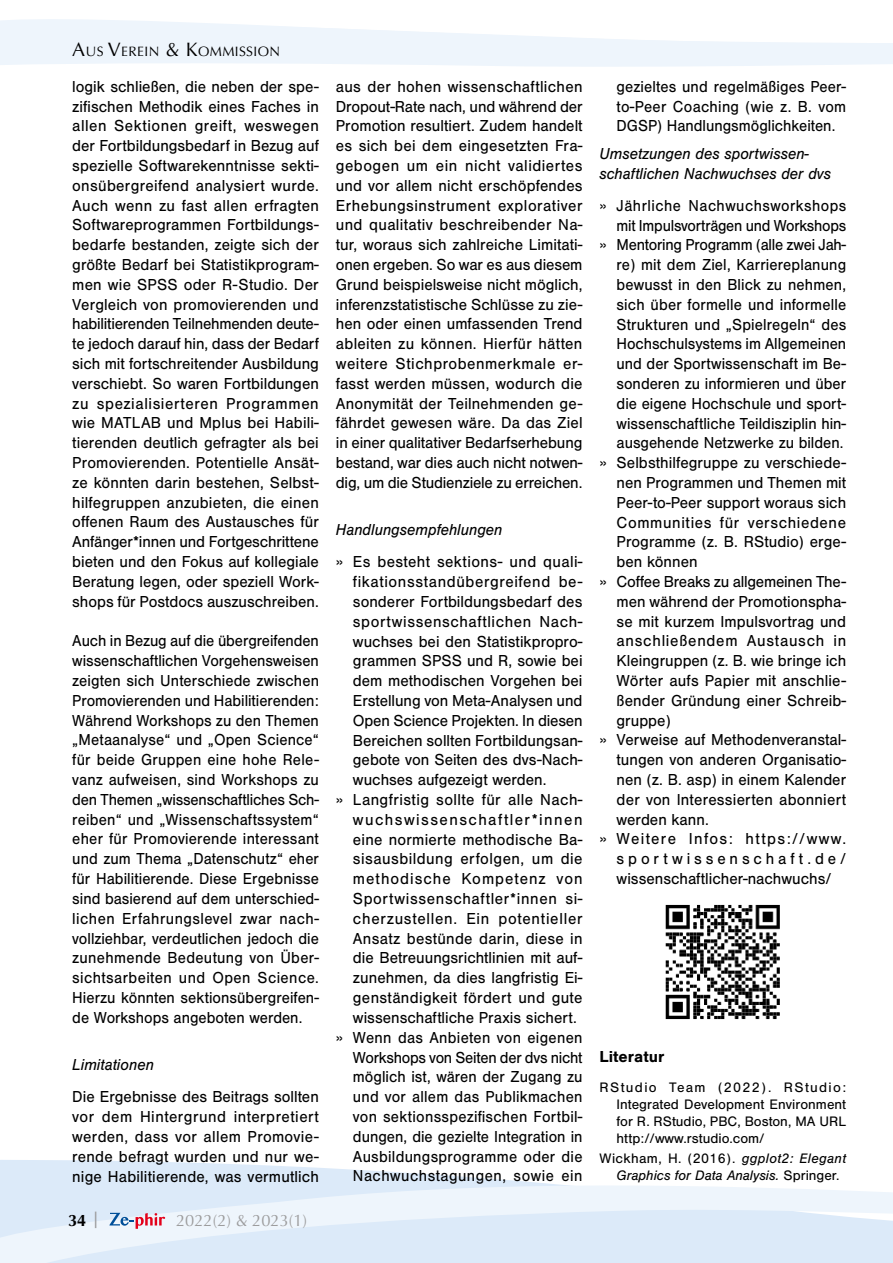
<style>
.page{position:relative;width:893px;height:1263px;background:#fff}
.page>*{position:absolute;margin:0;border:0;box-sizing:border-box;transform-origin:0 0}
.t1{font:16.5px/19.8px "Nimbus San";color:#000;text-align:justify;scale:.96 1}
.t2{font:16.5px/19.8px "Nimbus San";color:#000;text-align:justify;scale:.94 1}
.Zwischenüberschrift{font:italic 16.5px/19.8px "Nimbus San";color:#000;scale:.96 1}
.t3{font:16.5px/19.8px "Nimbus San";color:#000;text-align:right;scale:.93 1}
.t4{font:16.5px "Optima";color:#9c9c9d}
.Zwischenüberschrift-2{font:700 16.5px "Nimbus San";color:#000}
.t5{font:700 16.5px "Optima";color:#000}
.Literatur{font:14.25px/17.1px "Nimbus San";color:#000;text-align:justify}
.Literatur-2{font:italic 14.25px/17.1px "Nimbus San";color:#000}
.Kolumnentitel{font:13.65px "Optima";letter-spacing:.03em;color:#000}
.s1{font-size:19.5px}
.s2{color:#9c9c9d}
.s3{font-family:"Helvetica Neue"}
.s4{font-style:normal}
</style>
<div class="page">
<svg style="left:0;top:19px;width:893px;height:48px;fill:#eef5fc"></svg>
<svg style="left:0;top:1160px;width:516px;height:21px;fill:#dceaf9"></svg>
<svg style="left:0;top:1181px;width:893px;height:82px;background:#e3eefa"></svg>
<img style="left:665px;top:904px;width:115px;height:116px">
<svg style="left:109px;top:1213px;width:56px;height:16px"></svg>
<p class="Kolumnentitel" style="left:72px;top:44px;width:209px"><span class="s1">A</span>US <span class="s1">V</span>EREI N <span class="s1">&amp; K</span>OMMISSION</p>
<p class="t1" style="left:72px;top:77px;width:258px">logik schließen, die neben der spe&shy;zifischen Methodik eines Faches in allen Sektionen greift, weswegen der Fortbildungsbedarf in Bezug auf spezielle Softwarekenntnisse sekti&shy;onsübergreifend analysiert wurde.<br>Auch wenn zu fast allen erfragten Softwareprogrammen Fortbildungs&shy;bedarfe bestanden, zeigte sich der größte Bedarf bei Statistikprogram&shy;men wie SPSS oder R-Studio. Der Vergleich von promovierenden und habilitierenden Teilnehmenden deute&shy;te jedoch darauf hin, dass der Bedarf sich mit fortschreitender Ausbildung verschiebt. So waren Fortbildungen zu spezialisierteren Programmen wie MATLAB und Mplus bei Habili&shy;tierenden deutlich gefragter als bei Promovierenden. Potentielle Ansät&shy;ze könnten darin bestehen, Selbst&shy;hilfegruppen anzubieten, die einen offenen Raum des Austausches für Anfänger*innen und Fortgeschrittene bieten und den Fokus auf kollegiale Beratung legen, oder speziell Work&shy;shops für Postdocs auszuschreiben.</p>
<p class="t2" style="left:72px;top:631px;width:264px">Auch in Bezug auf die übergreifenden wissenschaftlichen Vorgehensweisen zeigten sich Unterschiede zwischen Promovierenden und Habilitierenden:<br>Während Workshops zu den Themen „Metaanalyse“ und „Open Science“ für beide Gruppen eine hohe Rele&shy;vanz aufweisen, sind Workshops zu den Themen „wissenschaftliches Sch&shy;reiben“ und „Wissenschaftssystem“ eher für Promovierende interessant und zum Thema „Datenschutz“ eher für Habilitierende. Diese Ergebnisse sind basierend auf dem unterschied&shy;lichen Erfahrungslevel zwar nach&shy;vollziehbar, verdeutlichen jedoch die zunehmende Bedeutung von Über&shy;sichtsarbeiten und Open Science.<br>Hierzu könnten sektionsübergreifen&shy;de Workshops angeboten werden.</p>
<p class="Zwischenüberschrift" style="left:72px;top:1055px;width:87px">Limitationen</p>
<p class="t1" style="left:72px;top:1087px;width:259px">Die Ergebnisse des Beitrags sollten vor dem Hintergrund interpretiert werden, dass vor allem Promovie&shy;rende befragt wurden und nur we&shy;nige Habilitierende, was vermutlich</p>
<p class="t5" style="left:68px;top:1211px;width:34px">34 <span class="s2">|</span></p>
<p class="t4" style="left:176px;top:1211px;width:133px">2022(2) &amp; 2023(1)</p>
<p class="t1" style="left:336px;top:77px;width:258px">aus der hohen wissenschaftlichen Dropout-Rate nach, und während der Promotion resultiert. Zudem handelt es sich bei dem eingesetzten Fra&shy;gebogen um ein nicht validiertes und vor allem nicht erschöpfendes Erhebungsinstrument explorativer und qualitativ beschreibender Na&shy;tur, woraus sich zahlreiche Limitati&shy;onen ergeben. So war es aus diesem Grund beispielsweise nicht möglich, inferenzstatistische Schlüsse zu zie&shy;hen oder einen umfassenden Trend ableiten zu können. Hierfür hätten weitere Stichprobenmerkmale er&shy;fasst werden müssen, wodurch die Anonymität der Teilnehmenden ge&shy;fährdet gewesen wäre. Da das Ziel in einer qualitativer Bedarfserhebung bestand, war dies auch nicht notwen&shy;dig, um die Studienziele zu erreichen.</p>
<p class="Zwischenüberschrift" style="left:336px;top:520px;width:175px">Handlungsempfehlungen</p>
<p class="t1" style="left:353px;top:552px;width:241px;text-indent:-17px"><span class="s3">»</span> Es besteht sektions- und quali&shy;fikationsstandübergreifend be&shy;sonderer Fortbildungsbedarf des sportwissenschaftlichen Nach&shy;wuchses bei den Statistikpropro&shy;grammen SPSS und R, sowie bei dem methodischen Vorgehen bei Erstellung von Meta-Analysen und Open Science Projekten. In diesen Bereichen sollten Fortbildungsan&shy;gebote von Seiten des dvs-Nach&shy;wuchses aufgezeigt werden.</p>
<p class="t1" style="left:353px;top:790px;width:241px;text-indent:-17px"><span class="s3">»</span> Langfristig sollte für alle Nach&shy;wuchswissenschaftler*innen eine normierte methodische Ba&shy;sisausbildung erfolgen, um die methodische Kompetenz von Sportwissenschaftler*innen si&shy;cherzustellen. Ein potentieller Ansatz bestünde darin, diese in die Betreuungsrichtlinien mit auf&shy;zunehmen, da dies langfristig Ei&shy;genständigkeit fördert und gute wissenschaftliche Praxis sichert.</p>
<p class="t2" style="left:353px;top:1027px;width:246px;text-indent:-17px"><span class="s3">»</span> Wenn das Anbieten von eigenen Workshops von Seiten der dvs nicht möglich ist, wären der Zugang zu und vor allem das Publikmachen von sektionsspezifischen Fortbil&shy;dungen, die gezielte Integration in Ausbildungsprogramme oder die Nachwuchstagungen, sowie ein</p>
<p class="t2" style="left:617px;top:77px;width:246px">gezieltes und regelmäßiges Peer&shy;to-Peer Coaching (wie z. B. vom DGSP) Handlungsmöglichkeiten.</p>
<p class="Zwischenüberschrift" style="left:600px;top:143px;width:243px">Umsetzungen des sportwissen&shy;schaftlichen Nachwuchses der dvs</p>
<p class="t3" style="left:600px;top:196px;width:267px"><span class="s3">»</span> Jährliche Nachwuchsworkshops mit Impulsvorträgen und Workshops</p>
<p class="t2" style="left:617px;top:235px;width:246px;text-indent:-17px"><span class="s3">»</span> Mentoring Programm (alle zwei Jah&shy;re) mit dem Ziel, Karriereplanung bewusst in den Blick zu nehmen, sich über formelle und informelle Strukturen und „Spielregeln“ des Hochschulsystems im Allgemeinen und der Sportwissenschaft im Be&shy;sonderen zu informieren und über die eigene Hochschule und sport&shy;wissenschaftliche Teildisziplin hin&shy;ausgehende Netzwerke zu bilden.</p>
<p class="t1" style="left:617px;top:453px;width:241px;text-indent:-17px"><span class="s3">»</span> Selbsthilfegruppe zu verschiede&shy;nen Programmen und Themen mit Peer-to-Peer support woraus sich Communities für verschiedene Programme (z. B. RStudio) erge&shy;ben können</p>
<p class="t1" style="left:617px;top:572px;width:241px;text-indent:-17px"><span class="s3">»</span> Coffee Breaks zu allgemeinen The&shy;men während der Promotionspha&shy;se mit kurzem Impulsvortrag und anschließendem Austausch in Kleingruppen (z. B. wie bringe ich Wörter aufs Papier mit anschlie&shy;ßender Gründung einer Schreib&shy;gruppe)</p>
<p class="t1" style="left:617px;top:730px;width:241px;text-indent:-17px"><span class="s3">»</span> Verweise auf Methodenveranstal&shy;tungen von anderen Organisatio&shy;nen (z. B. asp) in einem Kalender der von Interessierten abonniert werden kann.</p>
<p class="t1" style="left:617px;top:829px;width:241px;text-indent:-17px"><span class="s3">»</span> Weitere Infos: https://www. sportwissenschaft.de/ wissenschaftlicher-nachwuchs/</p>
<p class="Zwischenüberschrift-2" style="left:600px;top:1047px;width:66px">Literatur</p>
<p class="Literatur" style="left:617px;top:1079px;width:231px;text-indent:-17px">RStudio Team (2022). RStudio:<br>Integrated Development Environment for R. RStudio, PBC, Boston, MA URL http://www.rstudio.com/</p>
<p class="Literatur-2" style="left:617px;top:1149px;width:231px;text-indent:-17px"><span class="s4">Wickham, H. (2016).</span> ggplot2: Elegant<br>Graphics for Data Analysis. <span class="s4">Springer.</span></p>
</div>
